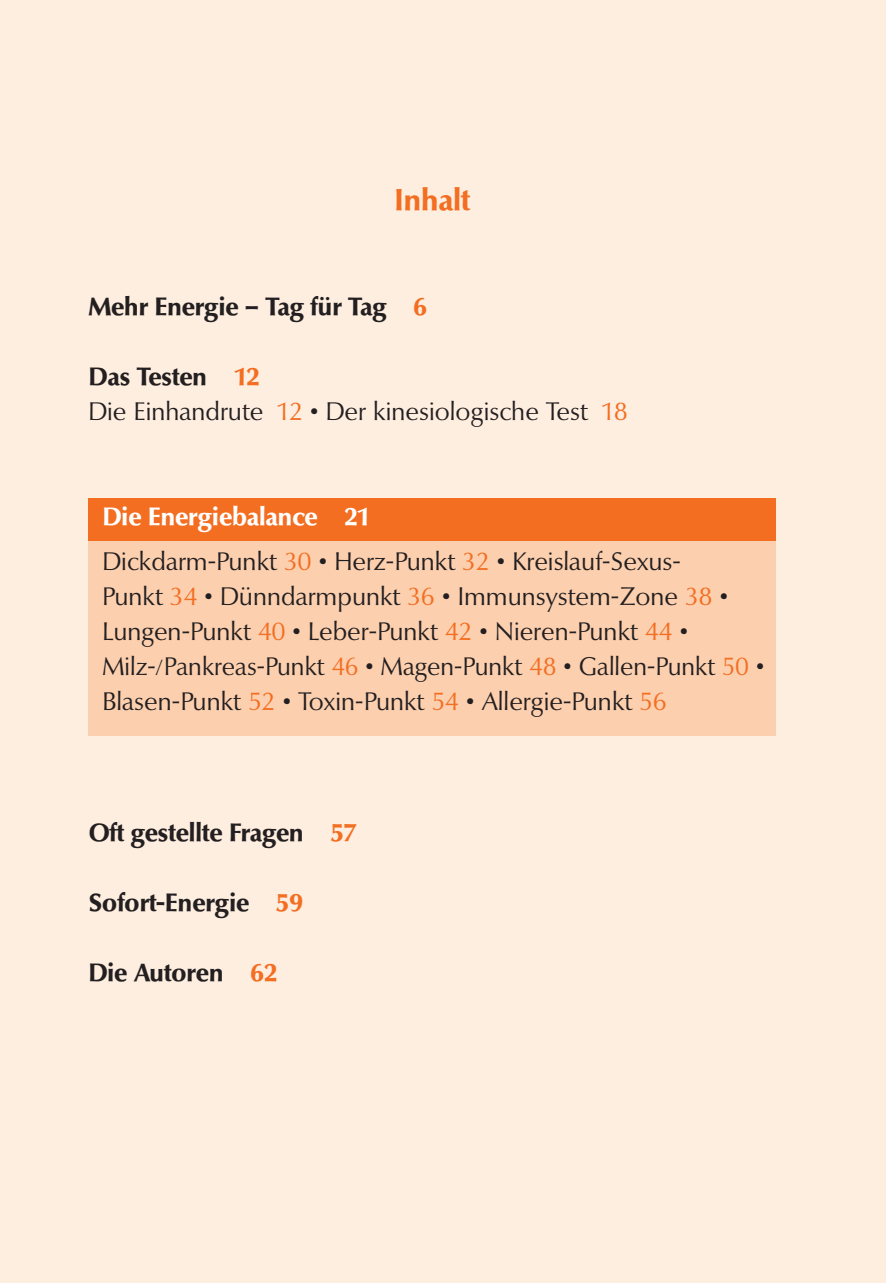
<style>
.page{position:relative;width:886px;height:1283px;background:#feeee0}
.page>*{position:absolute;margin:0;border:0;box-sizing:border-box;transform-origin:0 0}
.t1{font:700 30px "Optima BQ";color:#f36e21}
.t2{font:25px/35px "Optima BQ";color:#231f20}
.t3{font:700 25px "Optima BQ";color:#231f20}
.t4{font:700 25px "Optima BQ";color:#fff}
.s1{color:#f36e21}
.s2{font-weight:700}
.s3{font-weight:700;color:#f36e21}
</style>
<div class="page">
<div style="left:88px;top:536px;width:688px;height:199px;background:#fccfae"></div>
<div style="left:88px;top:498px;width:688px;height:43px;background:#f36e21"></div>
<p class="t1" style="left:395px;top:187px;width:77px">Inhalt</p>
<p class="t3" style="left:88px;top:296px;width:340px">Mehr Energie – Tag für Tag <span class="s1">6</span></p>
<p class="t2" style="left:88px;top:362px;width:541px"><span class="s2">Das Testen</span> <span class="s3">12<br></span>Die Einhandrute <span class="s1">12</span> • Der kinesiologische Test <span class="s1">18</span></p>
<p class="t4" style="left:103px;top:506px;width:269px">Die Energiebalance 21</p>
<p class="t2" style="left:102px;top:546px;width:663px">Dickdarm-Punkt <span class="s1">30</span> • Herz-Punkt <span class="s1">32</span> • Kreislauf-Sexus-<br>Punkt <span class="s1">34</span> • Dünndarmpunkt <span class="s1">36</span> • Immunsystem-Zone <span class="s1">38</span> • Lungen-Punkt <span class="s1">40</span> • Leber-Punkt <span class="s1">42</span> • Nieren-Punkt <span class="s1">44</span> • Milz-/Pankreas-Punkt <span class="s1">46</span> • Magen-Punkt <span class="s1">48</span> • Gallen-Punkt <span class="s1">50</span> • Blasen-Punkt <span class="s1">52</span> • Toxin-Punkt <span class="s1">54</span> • Allergie-Punkt <span class="s1">56</span></p>
<p class="t3" style="left:88px;top:821px;width:270px">Oft gestellte Fragen <span class="s1">57</span></p>
<p class="t3" style="left:88px;top:891px;width:216px">Sofort-Energie <span class="s1">59</span></p>
<p class="t3" style="left:88px;top:961px;width:191px">Die Autoren <span class="s1">62</span></p>
</div>
